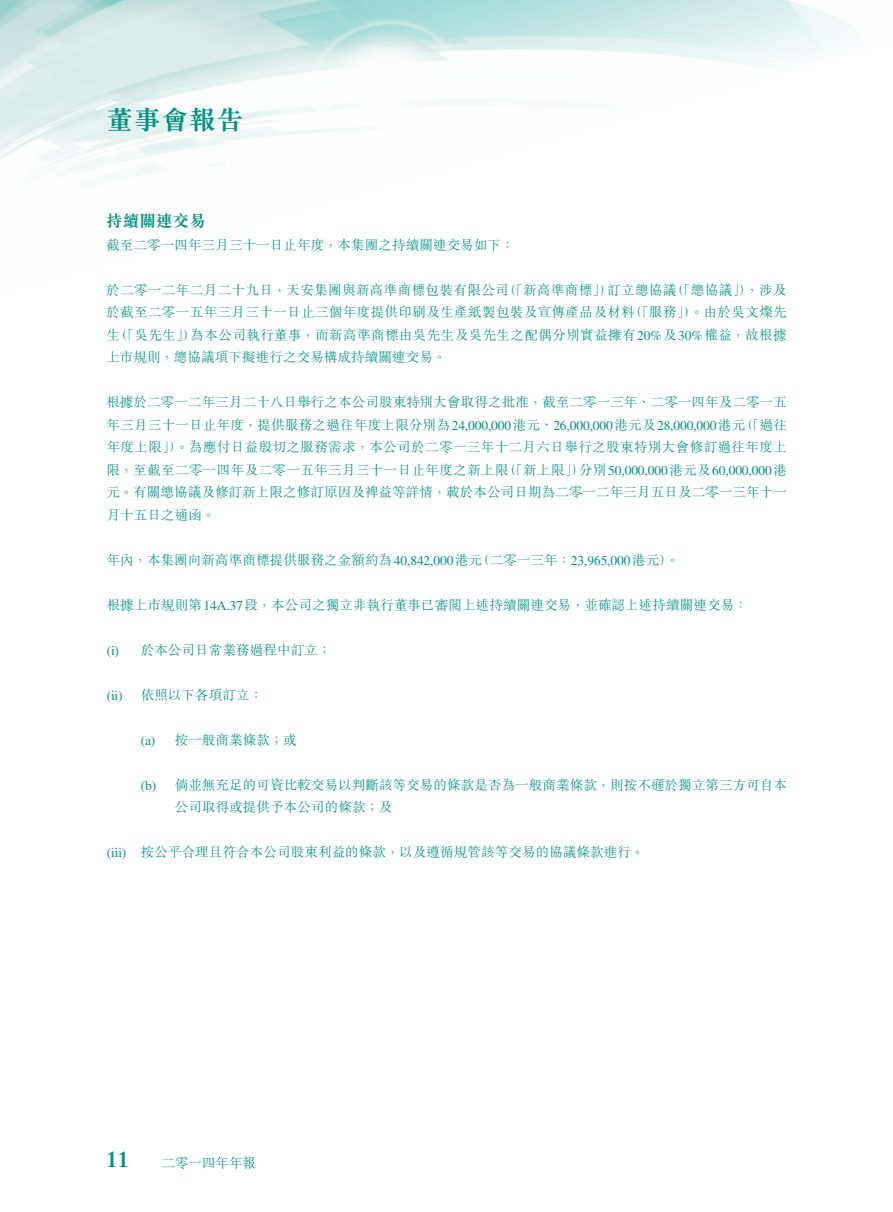
<style>
.page{position:relative;width:893px;height:1212px;background:#fff}
.page>*{position:absolute;margin:0;border:0;box-sizing:border-box;transform-origin:0 0}
.t1{font:700 27px "M Sung HK";letter-spacing:.02em;color:#00937f}
.t2{font:600 22.5px "Times LT Std";color:#00937f}
.t3{font:700 16.5px "M Sung HK";letter-spacing:.01em;color:#00937f}
.t4{font:300 13.5px/22.5px "M Sung HK";letter-spacing:.01em;color:#00937f}
.t5{font:300 13.5px/22.5px "M Sung HK";letter-spacing:.03em;color:#00937f}
.t6{font:13.5px "Times LT Std";letter-spacing:-.01em;color:#00937f}
.s1{font-family:"Times LT Std";font-weight:400}
.s2{font-family:"M Sung HK";font-weight:300}
</style>
<div class="page">
<h1 class="t1" style="left:106px;top:107px;width:139px">董事會報告</h1>
<p class="t3" style="left:106px;top:213px;width:101px">持續關連交易</p>
<p class="t4" style="left:106px;top:233px;width:410px">截至二零一四年三月三十一日止年度，本集團之持續關連交易如下：</p>
<p class="t4" style="left:607px;top:278px;width:71px">訂立總協議</p>
<p class="t4" style="left:670px;top:278px;width:83px">（「總協議」）</p>
<p class="t5" style="left:106px;top:278px;width:404px">於二零一二年二月二十九日，天安集團與新高準商標包裝有限公司</p>
<p class="t4" style="left:503px;top:278px;width:111px">（「新高準商標」）</p>
<p class="t4" style="left:745px;top:278px;width:43px">，涉及</p>
<p class="t5" style="left:629px;top:300px;width:159px">（「服務」）。由於吳文燦先</p>
<p class="t5" style="left:191px;top:300px;width:598px;text-indent:-84px">於截至二零一五年三月三十一日止三個年度提供印刷及生產紙製包裝及宣傳產品及材料<br>為本公司執行董事，而新高準商標由吳先生及吳先生之配偶分別實益擁有<span class="s1">20%</span>及<span class="s1">30%</span>權益，故根據</p>
<p class="t4" style="left:114px;top:323px;width:83px">（「吳先生」）</p>
<p class="t4" style="left:106px;top:323px;width:341px">生<br>上市規則，總協議項下擬進行之交易構成持續關連交易。</p>
<p class="t4" style="left:106px;top:390px;width:682px;text-align:right">根據於二零一二年三月二十八日舉行之本公司股東特別大會取得之批准，截至二零一三年、二零一四年及二零一五（「過往</p>
<p class="t5" style="left:107px;top:413px;width:682px">年三月三十一日止年度，提供服務之過往年度上限分別為<span class="s1">24,000,000</span>港元、<span class="s1">26,000,000</span>港元及<span class="s1">28,000,000</span>港元<br>年度上限」）。為應付日益殷切之服務需求，本公司於二零一三年十二月六日舉行之股東特別大會修訂過往年度上</p>
<p class="t6" style="left:579px;top:463px;width:209px"><span class="s2">分別</span>50,000,000<span class="s2">港元及</span>60,000,000<span class="s2">港</span></p>
<p class="t4" style="left:106px;top:458px;width:682px">限，至截至二零一四年及二零一五年三月三十一日止年度之新上限<br>元。有關總協議及修訂新上限之修訂原因及裨益等詳情，載於本公司日期為二零一二年三月五日及二零一三年十一月十五日之通函。</p>
<p class="t4" style="left:476px;top:548px;width:204px">（二零一三年：<span class="s1">23,965,000</span>港元。(</p>
<p class="t4" style="left:503px;top:458px;width:83px">（「新上限」）</p>
<p class="t4" style="left:107px;top:548px;width:377px">年內，本集團向新高準商標提供服務之金額約為<span class="s1">40,842,000</span>港元</p>
<p class="t4" style="left:107px;top:593px;width:642px">根據上市規則第<span class="s1">14A.37</span>段，本公司之獨立非執行董事已審閱上述持續關連交易，並確認上述持續關連交易：</p>
<p class="t4" style="left:141px;top:638px;width:192px">於本公司日常業務過程中訂立;</p>
<p class="t6" style="left:107px;top:643px;width:14px">)i(</p>
<p class="t6" style="left:107px;top:688px;width:18px">)i i(</p>
<p class="t6" style="left:107px;top:845px;width:21px">(iii)</p>
<p class="t4" style="left:141px;top:683px;width:124px">依照以下各項訂立：</p>
<p class="t6" style="left:141px;top:733px;width:16px">)a(</p>
<p class="t6" style="left:141px;top:778px;width:17px">)b(</p>
<p class="t4" style="left:175px;top:728px;width:124px">按一般商業條款；或</p>
<p class="t4" style="left:175px;top:773px;width:614px">倘並無充足的可資比較交易以判斷該等交易的條款是否為一般商業條款，則按不遜於獨立第三方可自本</p>
<p class="t4" style="left:175px;top:795px;width:219px">公司取得或提供予本公司的條款；及</p>
<p class="t4" style="left:141px;top:840px;width:505px">按公平合理且符合本公司股東利益的條款，以及遵循規管該等交易的協議條款進行。</p>
<h2 class="t2" style="left:106px;top:1146px;width:24px">11</h2>
<p class="t4" style="left:162px;top:1151px;width:96px">二零一四年年報</p>
</div>
